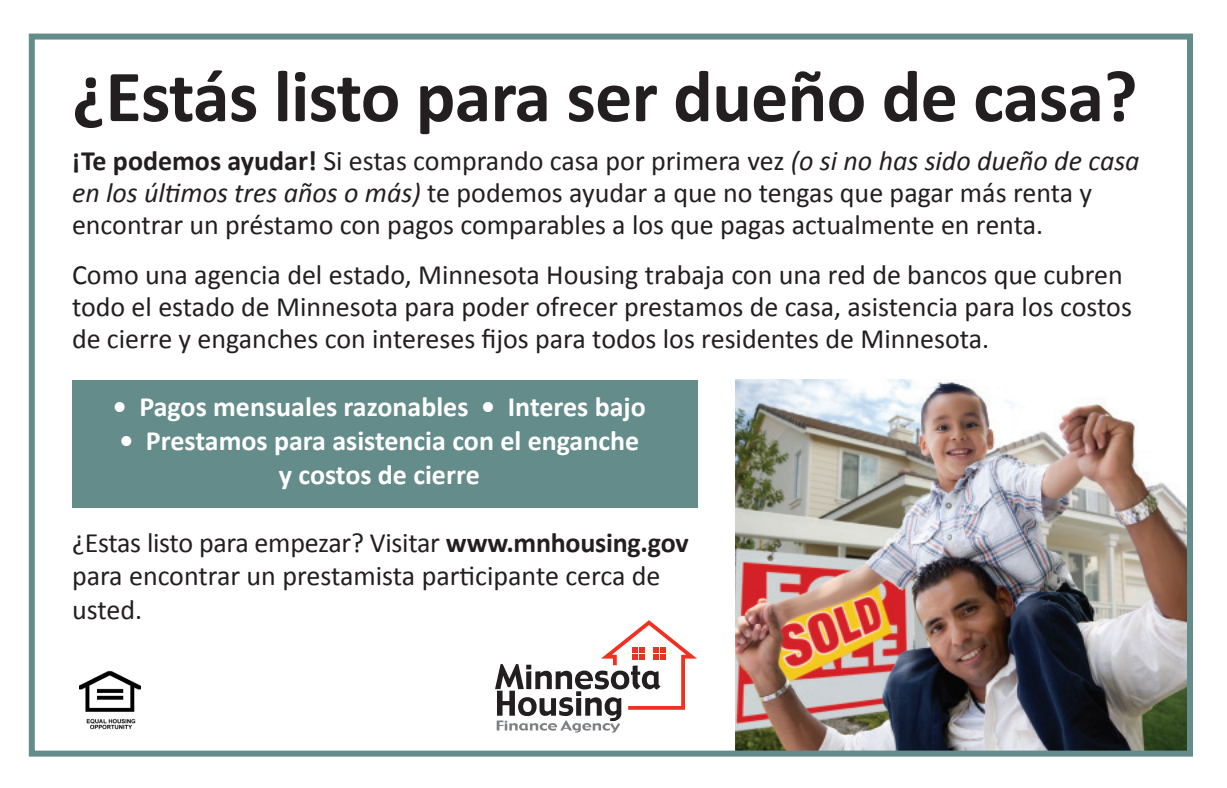
<style>
.page{position:relative;width:1227px;height:788px;background:#fff}
.page>*{position:absolute;margin:0;border:0;box-sizing:border-box;transform-origin:0 0}
.t1{font:700 74px "Calibri";letter-spacing:-.01em;color:#231f20}
.t2{font:28px/32px "Calibri";color:#231f20}
.t3{font:700 28px/34px "Calibri";color:#fff;text-align:center}
.s1{font-weight:700}
.s2{font-style:italic}
</style>
<div class="page">
<img style="left:735px;top:379px;width:451px;height:370px">
<div style="left:72px;top:380px;width:625px;height:128px;background:#648c8b"></div>
<svg style="left:495px;top:620px;width:202px;height:112px"></svg>
<img style="left:80px;top:670px;width:60px;height:60px">
<div style="left:29px;top:34px;width:1164px;height:722px;border:6px solid #648c8b"></div>
<p class="t1" style="left:72px;top:49px;width:1067px">¿Estás listo para ser dueño de casa?</p>
<p class="t2" style="left:72px;top:145px;width:1069px"><span class="s1">¡Te podemos ayudar!</span> Si estas comprando casa por primera vez <span class="s2">(o si no has sido dueño de casa en los últimos tres años o más)</span> te podemos ayudar a que no tengas que pagar más renta y encontrar un préstamo con pagos comparables a los que pagas actualmente en renta.</p>
<p class="t2" style="left:72px;top:259px;width:1061px">Como una agencia del estado, Minnesota Housing trabaja con una red de bancos que cubren todo el estado de Minnesota para poder ofrecer prestamos de casa, asistencia para los costos de cierre y enganches con intereses fijos para todos los residentes de Minnesota.</p>
<p class="t3" style="left:113px;top:389px;width:534px">• Pagos mensuales razonables • Interes bajo</p>
<p class="t3" style="left:119px;top:423px;width:521px">• Prestamos para asistencia con el enganche y costos de cierre</p>
<p class="t2" style="left:72px;top:525px;width:618px;line-height:33.6px">¿Estas listo para empezar? Visitar <span class="s1">www.mnhousing.gov </span>para encontrar un prestamista participante cerca de usted.</p>
</div>
